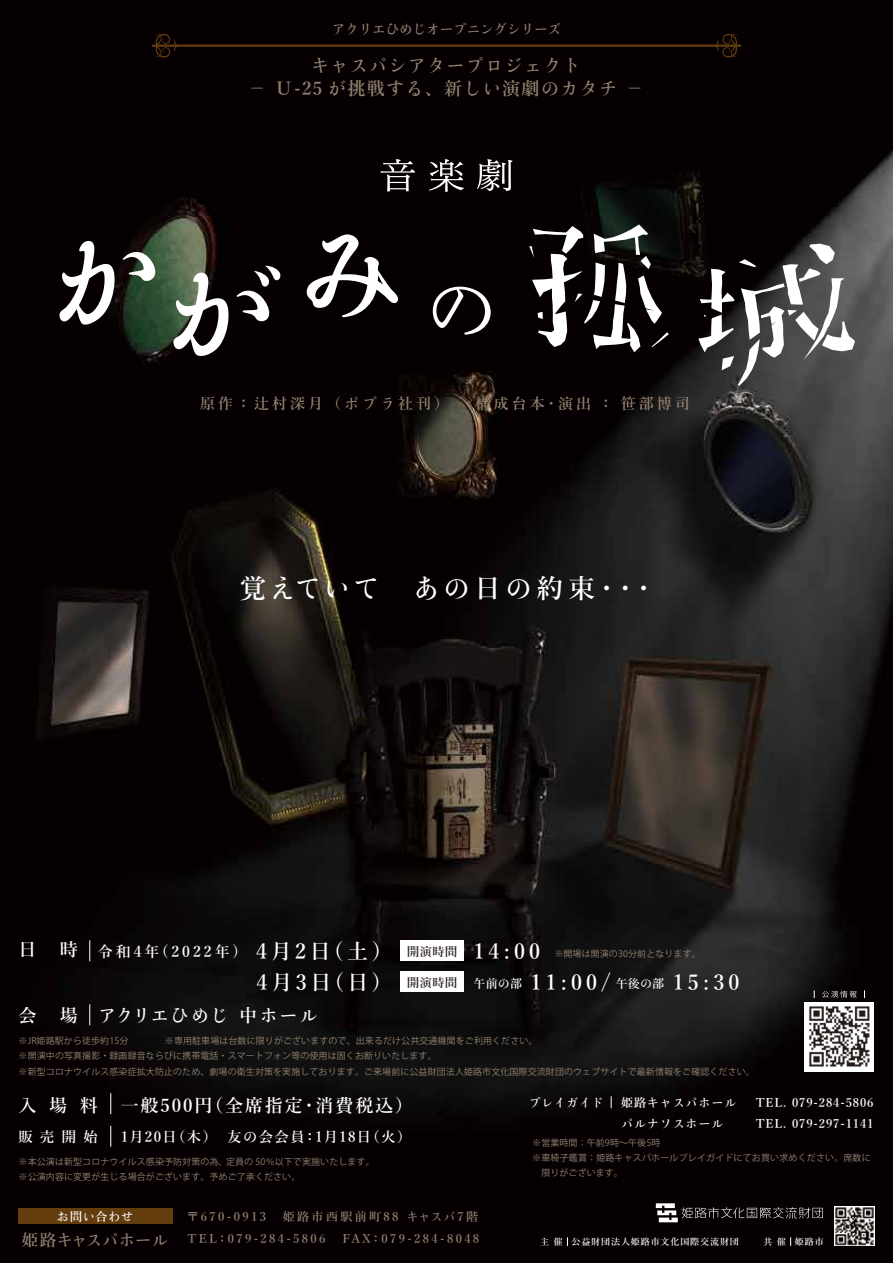
<style>
.page{position:relative;width:893px;height:1263px;background:#fff}
.page>*{position:absolute;margin:0;border:0;box-sizing:border-box;transform-origin:0 0}
.t1{font:600 26.4px "Yu Min 36 p Kn";letter-spacing:.14em;color:#fff}
.t2{font:600 21px "Yu Min 36 p Kn";letter-spacing:.2em;color:#fff}
.t3{font:600 18px/23.9px "Yu Min 36 p Kn";letter-spacing:.075em;color:#948371;text-align:center}
.t4{font:600 18px "Yu Min 36 p Kn";letter-spacing:.105em;color:#fff}
.t5{font:600 18px "Yu Min 36 p Kn";letter-spacing:.08em;color:#fff}
.t6{font:600 15px "Yu Min 36 p Kn";letter-spacing:.2em;color:#948371}
.t7{font:600 15px "Yu Min 36 p Kn";letter-spacing:.2em;color:#fff}
.t8{font:600 14.25px "Yu Min 36 p Kn";letter-spacing:.1em;color:#fff}
.t9{font:600 13.5px "Yu Min 36 p Kn";color:#948371}
.t10{font:600 12px "Yu Min 36 p Kn";letter-spacing:.2em;color:#938270}
.t11{font:600 12px/21px "Yu Min 36 p Kn";letter-spacing:.075em;color:#fff}
.t12{font:600 12px "Yu Min 36 p Kn";color:#221815}
.t13{font:9px/15px "Koz Go Pr 6 N";letter-spacing:.01em;color:#948371}
.t14{font:600 9px "Yu Min 36 p Kn";letter-spacing:.1em;color:#fff}
.s1{font-size:18px}
.s2{font-size:21px}
.s3{font-size:12px;color:#221815}
.s4{font-size:12px}
.s5{font-size:16.35px}
</style>
<div class="page">
<img style="left:0;top:0;width:893px;height:1263px">
<svg style="left:433px;top:285px;width:58px;height:50px"></svg>
<svg style="left:59px;top:240px;width:56px;height:85px"></svg>
<svg style="left:123px;top:251px;width:32px;height:30px"></svg>
<svg style="left:306px;top:234px;width:92px;height:83px"></svg>
<svg style="left:529px;top:224px;width:140px;height:128px"></svg>
<svg style="left:698px;top:244px;width:157px;height:142px"></svg>
<svg style="left:381px;top:159px;width:34px;height:32px"></svg>
<svg style="left:429px;top:159px;width:35px;height:33px"></svg>
<svg style="left:477px;top:159px;width:35px;height:32px"></svg>
<svg style="left:173px;top:273px;width:56px;height:83px"></svg>
<svg style="left:237px;top:266px;width:44px;height:55px"></svg>
<hr style="left:153px;top:45px;width:587px;height:2px;background:#633d0e">
<svg style="left:154px;top:34px;width:23px;height:24px"></svg>
<svg style="left:715px;top:34px;width:23px;height:24px"></svg>
<img style="left:835px;top:1206px;width:39px;height:40px">
<svg style="left:656px;top:1203px;width:167px;height:19px;background:#332e2f"></svg>
<svg style="left:111px;top:1093px;width:1px;height:21px"></svg>
<svg style="left:111px;top:1126px;width:1px;height:21px"></svg>
<div style="left:804px;top:1001px;width:70px;height:70px;background:#fff"></div>
<img style="left:808px;top:1006px;width:62px;height:61px">
<svg style="left:822px;top:991px;width:35px;height:7px"></svg>
<svg style="left:90px;top:1004px;width:1px;height:21px"></svg>
<svg style="left:611px;top:1096px;width:1px;height:12px"></svg>
<div style="left:19px;top:1208px;width:154px;height:16px;background:#633d0e"></div>
<svg style="left:90px;top:940px;width:1px;height:21px"></svg>
<div style="left:401px;top:940px;width:63px;height:21px;background:#fff"></div>
<div style="left:401px;top:971px;width:63px;height:21px;background:#fff"></div>
<h3 class="t9" style="left:332px;top:21px;width:231px">アクリエひめじオープニングシリーズ</h3>
<h3 class="t3" style="left:248px;top:53px;width:397px">キャスパシアタープロジェクト<br>－ Ｕ-25 が挑戦する、新しい演劇のカタチ －</h3>
<h3 class="t6" style="left:200px;top:395px;width:250px">原作：辻村深月（ポプラ社刊）</h3>
<h3 class="t6" style="left:476px;top:395px;width:215px">構成台本・演出： 笹部博司</h3>
<h1 class="t1" style="left:240px;top:574px;width:419px">覚えていて　あの日の約束・・・</h1>
<h3 class="t4" style="left:18px;top:939px;width:20px">日</h3>
<h3 class="t7" style="left:60px;top:943px;width:322px"><span class="s1">時</span> 令和4年(2022年) <span class="s2">4月2日(土)</span></h3>
<h2 class="t2" style="left:257px;top:970px;width:125px">4月3日(日)</h2>
<h2 class="t2" style="left:407px;top:939px;width:134px"><span class="s3">開演時間</span> 14:00</h2>
<h3 class="t12" style="left:407px;top:975px;width:51px">開演時間</h3>
<h2 class="t2" style="left:473px;top:970px;width:268px"><span class="s4">午前の部</span> 11:00/ <span class="s4">午後の部</span> 15:30</h2>
<p class="t13" style="left:554px;top:947px;width:148px">※開場は開演の30分前となります。</p>
<h3 class="t4" style="left:19px;top:1005px;width:19px">会</h3>
<h3 class="t5" style="left:60px;top:1005px;width:260px">場 アクリエひめじ 中ホール</h3>
<p class="t13" style="left:19px;top:1034px;width:738px">※JR姫路駅から徒歩約15分　　　　※専用駐車場は台数に限りがございますので、出来るだけ公共交通機関をご利用ください。<br>※開演中の写真撮影・録画録音ならびに携帯電話・スマートフォン等の使用は固くお断りいたします。<br>※新型コロナウイルス感染症拡大防止のため、劇場の衛生対策を実施しております。ご来場前に公益財団法人姫路市文化国際交流財団のウェブサイトで最新情報をご確認ください。</p>
<h3 class="t11" style="left:529px;top:1092px;width:76px">プレイガイド</h3>
<h3 class="t11" style="left:621px;top:1092px;width:117px">姫路キャスパホールパルナソスホール</h3>
<h3 class="t11" style="left:756px;top:1092px;width:119px">TEL. 079-284-5806<br>TEL. 079-297-1141</h3>
<p class="t13" style="left:532px;top:1135px;width:340px">※営業時間：午前9時～午後5時<br>※車椅子鑑賞：姫路キャスパホールプレイガイドにてお買い求めください。席数に　限りがございます。</p>
<h3 class="t4" style="left:121px;top:1095px;width:294px">一般500円（全席指定・消費税込）</h3>
<h3 class="t8" style="left:121px;top:1129px;width:292px">1月20日（木）　友の会会員：1月18日（火）</h3>
<h3 class="t4" style="left:19px;top:1095px;width:81px">入 場 料</h3>
<h3 class="t8" style="left:19px;top:1129px;width:81px">販売開始</h3>
<p class="t13" style="left:19px;top:1155px;width:358px">※本公演は新型コロナウイルス感染予防対策の為、定員の 50％以下で実施いたします。※公演内容に変更が生じる場合がございます。予めご了承ください。</p>
<h3 class="t11" style="left:57px;top:1206px;width:78px">お問い合わせ</h3>
<h3 class="t10" style="left:187px;top:1210px;width:293px">〒670-0913　姫路市西駅前町88 キャスパ7階</h3>
<h3 class="t10" style="left:22px;top:1232px;width:459px"><span class="s5">姫路キャスパホール</span> TEL：079-284-5806　FAX：079-284-8048</h3>
<p class="t14" style="left:540px;top:1237px;width:200px">主 催 公益財団法人姫路市文化国際交流財団</p>
<p class="t14" style="left:763px;top:1237px;width:62px">共 催 姫路市</p>
</div>
